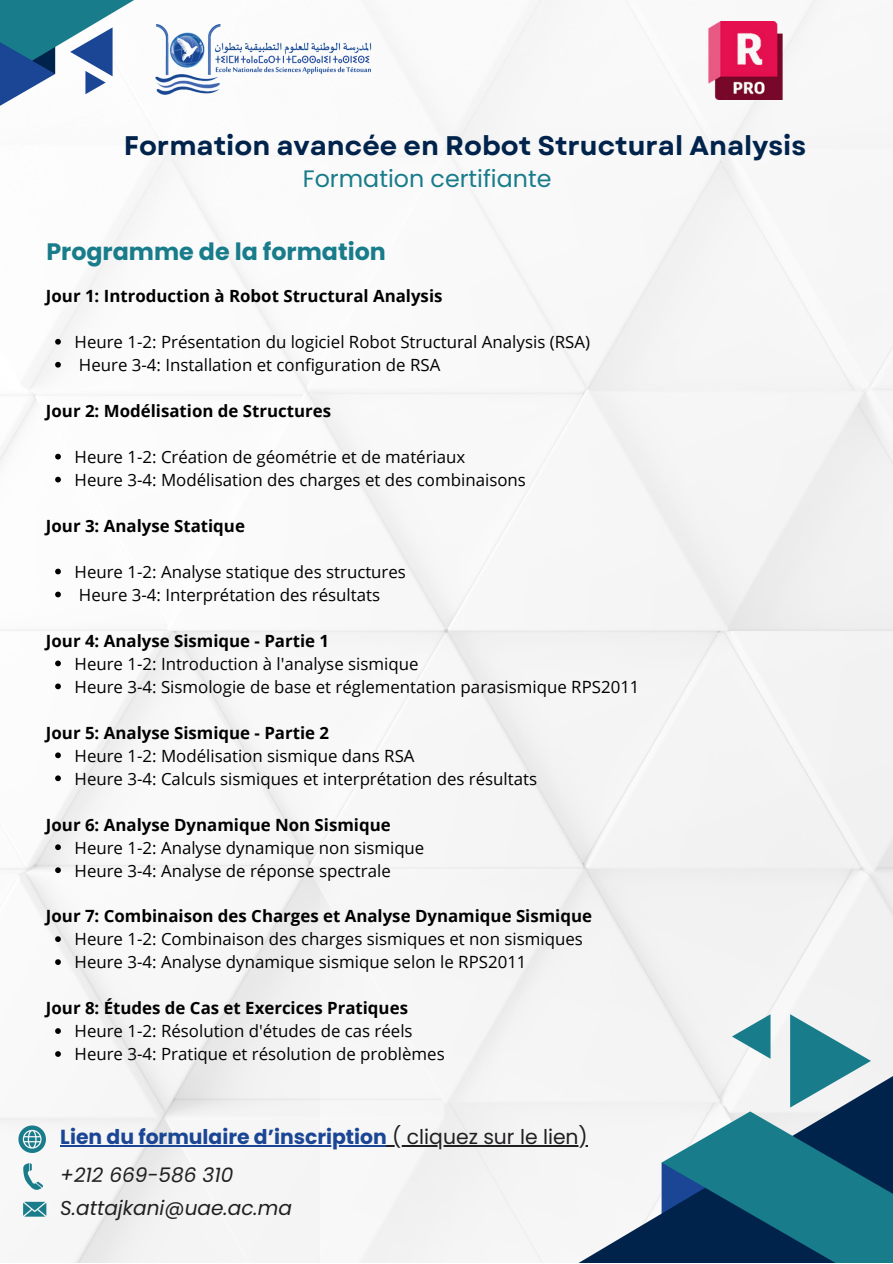
<style>
.page{position:relative;width:893px;height:1264px;background:#fff}
.page>*{position:absolute;margin:0;border:0;box-sizing:border-box;transform-origin:0 0}
.t1{font:700 26.85px "Garet";color:#00234c}
.t2{font:700 23.7px "Poppins";color:#197c8b}
.t3{font:23.7px "Poppins";color:#197c8b}
.t4{font:700 20.4px "Poppins";color:#1a4695}
.t5{font:italic 20.1px "Poppins";color:#211f21}
.t6{font:16.8px "Open Sans";color:#000}
.t7{font:700 16.8px "Open Sans";color:#000}
.s1{font-weight:400;color:#211f21}
</style>
<div class="page">
<img style="left:0;top:0;width:892px;height:1261px">
<svg style="left:576px;top:1074px;width:85px;height:188px;fill:#f5f5f5"></svg>
<svg style="left:661px;top:1014px;width:231px;height:248px"></svg>
<svg style="left:0;top:0;width:142px;height:120px"></svg>
<img style="left:155px;top:19px;width:219px;height:82px">
<svg style="left:55px;top:339px;width:6px;height:5px"></svg>
<svg style="left:55px;top:362px;width:6px;height:5px"></svg>
<svg style="left:55px;top:454px;width:6px;height:5px"></svg>
<svg style="left:55px;top:477px;width:6px;height:5px"></svg>
<svg style="left:55px;top:568px;width:6px;height:6px"></svg>
<svg style="left:55px;top:591px;width:6px;height:6px"></svg>
<svg style="left:55px;top:660px;width:6px;height:6px"></svg>
<svg style="left:55px;top:683px;width:6px;height:6px"></svg>
<svg style="left:55px;top:752px;width:6px;height:6px"></svg>
<svg style="left:55px;top:775px;width:6px;height:6px"></svg>
<svg style="left:55px;top:844px;width:6px;height:6px"></svg>
<svg style="left:55px;top:867px;width:6px;height:6px"></svg>
<svg style="left:55px;top:936px;width:6px;height:6px"></svg>
<svg style="left:55px;top:959px;width:6px;height:6px"></svg>
<svg style="left:55px;top:1028px;width:6px;height:5px"></svg>
<svg style="left:55px;top:1051px;width:6px;height:5px"></svg>
<svg style="left:18px;top:1125px;width:27px;height:27px"></svg>
<svg style="left:23px;top:1163px;width:20px;height:27px"></svg>
<svg style="left:23px;top:1201px;width:23px;height:15px"></svg>
<hr style="left:60px;top:1145px;width:327px;height:1px;background:#1a4695">
<hr style="left:387px;top:1145px;width:201px;height:1px;background:#211f21">
<img style="left:706px;top:21px;width:78px;height:78px">
<p class="t1" style="left:124px;top:126px;width:683px">Formation avancée en Robot Structural Analysis</p>
<p class="t3" style="left:303px;top:162px;width:250px">Formation certifiante</p>
<p class="t2" style="left:46px;top:235px;width:341px">Programme de la formation</p>
<p class="t7" style="left:46px;top:284px;width:398px">Jour 1: Introduction à Robot Structural Analysis</p>
<p class="t6" style="left:75px;top:330px;width:517px">Heure 1-2: Présentation du logiciel Robot Structural Analysis (RSA)</p>
<p class="t6" style="left:79px;top:353px;width:363px">Heure 3-4: Installation et configuration de RSA</p>
<p class="t7" style="left:46px;top:399px;width:287px">Jour 2: Modélisation de Structures</p>
<p class="t6" style="left:75px;top:445px;width:392px">Heure 1-2: Création de géométrie et de matériaux</p>
<p class="t6" style="left:75px;top:468px;width:453px">Heure 3-4: Modélisation des charges et des combinaisons</p>
<p class="t7" style="left:46px;top:514px;width:200px">Jour 3: Analyse Statique</p>
<p class="t6" style="left:75px;top:560px;width:333px">Heure 1-2: Analyse statique des structures</p>
<p class="t6" style="left:79px;top:583px;width:302px">Heure 3-4: Interprétation des résultats</p>
<p class="t7" style="left:46px;top:629px;width:285px">Jour 4: Analyse Sismique - Partie 1</p>
<p class="t6" style="left:75px;top:651px;width:345px">Heure 1-2: Introduction à l'analyse sismique</p>
<p class="t6" style="left:75px;top:674px;width:566px">Heure 3-4: Sismologie de base et réglementation parasismique RPS2011</p>
<p class="t7" style="left:46px;top:720px;width:285px">Jour 5: Analyse Sismique - Partie 2</p>
<p class="t6" style="left:75px;top:743px;width:341px">Heure 1-2: Modélisation sismique dans RSA</p>
<p class="t6" style="left:75px;top:766px;width:464px">Heure 3-4: Calculs sismiques et interprétation des résultats</p>
<p class="t7" style="left:46px;top:812px;width:346px">Jour 6: Analyse Dynamique Non Sismique</p>
<p class="t6" style="left:75px;top:835px;width:351px">Heure 1-2: Analyse dynamique non sismique</p>
<p class="t6" style="left:75px;top:858px;width:318px">Heure 3-4: Analyse de réponse spectrale</p>
<p class="t7" style="left:46px;top:904px;width:547px">Jour 7: Combinaison des Charges et Analyse Dynamique Sismique</p>
<p class="t6" style="left:75px;top:927px;width:509px">Heure 1-2: Combinaison des charges sismiques et non sismiques</p>
<p class="t6" style="left:75px;top:950px;width:453px">Heure 3-4: Analyse dynamique sismique selon le RPS2011</p>
<p class="t7" style="left:46px;top:996px;width:363px">Jour 8: Études de Cas et Exercices Pratiques</p>
<p class="t6" style="left:75px;top:1019px;width:339px">Heure 1-2: Résolution d'études de cas réels</p>
<p class="t6" style="left:75px;top:1042px;width:371px">Heure 3-4: Pratique et résolution de problèmes</p>
<p class="t4" style="left:60px;top:1122px;width:529px">Lien du formulaire d’inscription <span class="s1">( cliquez sur le lien)</span></p>
<p class="t5" style="left:60px;top:1161px;width:174px">+212 669-586 310</p>
<p class="t5" style="left:60px;top:1193px;width:233px">S.attajkani@uae.ac.ma</p>
</div>
